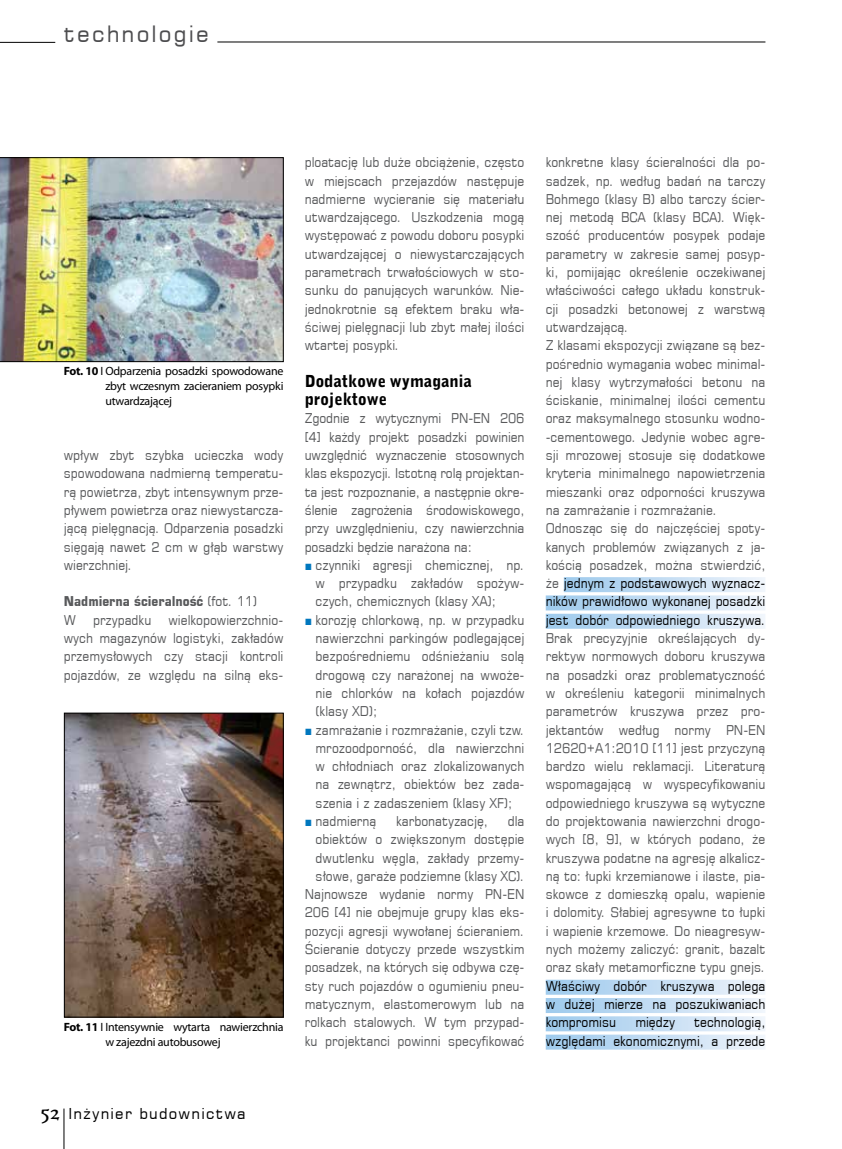
<style>
.page{position:relative;width:842px;height:1149px;background:#fff}
.page>*{position:absolute;margin:0;border:0;box-sizing:border-box;transform-origin:0 0}
.t1{font:22.5px "Square 721 TL";letter-spacing:.095em;color:#4d4d4f}
.t2{font:900 16.5px/18.3px "Bell Gothic";color:#000}
.t3{font:15px "Square 721 TL";letter-spacing:.08em;color:#000}
.t4{font:13.5px/18.3px "Square 721 TL";color:#58595b;text-align:justify;scale:.9 1}
.t5{font:13.5px/18.3px "Square 721 TL";color:#000;text-align:justify;scale:.9 1}
.t6{font:700 13.5px/18.3px "Square 721 TL";color:#58595b;scale:.9 1}
.t7{font:12px/15px "Myriad Pro";letter-spacing:-.02em;color:#000;text-align:justify}
.s1{font-weight:700}
.s2{font-weight:400}
.s3{font-family:"Arial";color:#0077be}
.s4{color:#000}
.s5{font-family:"High Tower Text";font-size:24px}
</style>
<div class="page">
<hr style="left:64px;top:1108px;width:1px;height:40px;background:#000">
<hr style="left:0;top:42px;width:55px;height:1px;background:#000">
<hr style="left:217px;top:42px;width:548px;height:1px;background:#000">
<svg style="left:564px;top:577px;width:201px;height:15px;background:#c5def3"></svg>
<svg style="left:546px;top:595px;width:219px;height:15px;background:#c6def3"></svg>
<svg style="left:546px;top:613px;width:219px;height:15px;background:#c8dff4"></svg>
<svg style="left:546px;top:979px;width:219px;height:15px;background:#c7dff3"></svg>
<svg style="left:546px;top:998px;width:219px;height:14px;background:#c5def3"></svg>
<svg style="left:546px;top:1016px;width:219px;height:14px;background:#c6def3"></svg>
<svg style="left:546px;top:1034px;width:219px;height:15px;background:#c7dff3"></svg>
<img style="left:0;top:157px;width:283px;height:205px">
<img style="left:66px;top:714px;width:215px;height:300px">
<div style="left:64px;top:712px;width:219px;height:304px;border:1px solid #000"></div>
<h1 class="t1" style="left:64px;top:20px;width:147px">technologie</h1>
<p class="t7" style="left:105px;top:363px;width:180px;text-indent:-42px"><span class="s1">Fot. 10</span> Ι Odparzenia posadzki spowodowane zbyt wczesnym zacieraniem posypki utwardzającej</p>
<p class="t4" style="left:64px;top:445px;width:246px">wpływ zbyt szybka ucieczka wody spowodowana nadmierną temperatu&shy;rą powietrza, zbyt intensywnym prze&shy;pływem powietrza oraz niewystarcza&shy;jącą pielęgnacją. Odparzenia posadzki sięgają nawet 2 cm w głąb warstwy wierzchniej.</p>
<p class="t6" style="left:64px;top:591px;width:216px">Nadmierna ścieralność <span class="s2">(fot. 11)<br>W</span></p>
<p class="t4" style="left:64px;top:610px;width:246px;text-indent:105px">wielkopowierzchnio&shy;wych magazynów logistyki, zakładów przemysłowych czy stacji kontroli pojazdów, ze względu na silną eks-</p>
<p class="t4" style="left:93px;top:610px;width:66px">przypadku</p>
<p class="t7" style="left:105px;top:1018px;width:180px;text-indent:-42px"><span class="s1">Fot. 11</span> Ι Intensywnie wytarta nawierzchnia w zajezdni autobusowej</p>
<p class="t4" style="left:305px;top:153px;width:246px">ploatację lub duże obciążenie, często w miejscach przejazdów następuje nadmierne wycieranie się materiału utwardzającego. Uszkodzenia mogą występować z powodu doboru posypki utwardzającej o niewystarczających parametrach trwałościowych w sto&shy;sunku do panujących warunków. Nie&shy;jednokrotnie są efektem braku wła&shy;ściwej pielęgnacji lub zbyt małej ilości wtartej posypki.</p>
<p class="t2" style="left:305px;top:372px;width:168px">Dodatkowe wymagania projektowe</p>
<p class="t4" style="left:305px;top:409px;width:246px">Zgodnie z wytycznymi PN-EN 206 [4] każdy projekt posadzki powinien uwzględnić wyznaczenie stosownych klas ekspozycji. Istotną rolą projektan&shy;ta jest rozpoznanie, a następnie okre&shy;ślenie zagrożenia środowiskowego, przy uwzględnieniu, czy nawierzchnia posadzki będzie narażona na:</p>
<p class="t4" style="left:316px;top:555px;width:234px;text-indent:-11px"><span class="s3">■</span> czynniki agresji chemicznej, np. w przypadku zakładów spożyw&shy;czych, chemicznych (klasy XA);</p>
<p class="t4" style="left:316px;top:610px;width:234px;text-indent:-11px"><span class="s3">■</span> korozję chlorkową, np. w przypadku nawierzchni parkingów podlegającej bezpośredniemu odśnieżaniu solą drogową czy narażonej na wwoże&shy;nie chlorków na kołach pojazdów (klasy XD);</p>
<p class="t4" style="left:316px;top:720px;width:234px;text-indent:-11px"><span class="s3">■</span> zamrażanie i rozmrażanie, czyli tzw. mrozoodporność, dla nawierzchni w chłodniach oraz zlokalizowanych na zewnątrz, obiektów bez zada&shy;szenia i z zadaszeniem (klasy XF);</p>
<p class="t4" style="left:305px;top:811px;width:81px"><span class="s3">■</span> nadmierną</p>
<p class="t4" style="left:396px;top:811px;width:104px">karbonatyzację,</p>
<p class="t4" style="left:305px;top:811px;width:246px;text-align:right">dla<br>obiektów o zwiększonym dostępie dwutlenku węgla, zakłady przemy&shy;słowe, garaże podziemne (klasy XC).<br>Najnowsze wydanie normy PN-EN<br>206 [4] nie obejmuje grupy klas eks&shy;pozycji agresji wywołanej ścieraniem.<br>Ścieranie dotyczy przede wszystkim posadzek, na których się odbywa czę&shy;sty ruch pojazdów o ogumieniu pneu&shy;matycznym, elastomerowym lub na rolkach stalowych. W tym przypad&shy;ku projektanci powinni specyfikować</p>
<p class="t4" style="left:546px;top:153px;width:246px;text-align:left">konkretne klasy ścieralności dla po&shy;sadzek, np. według badań na tarczy Bohmego (klasy B) albo tarczy ścier&shy;nej metodą BCA (klasy BCA). Więk&shy;szość producentów posypek podaje parametry w zakresie samej posyp&shy;ki, pomijając określenie oczekiwanej właściwości całego układu konstruk&shy;cji posadzki betonowej z warstwą utwardzającą.<br>Z klasami ekspozycji związane są bez&shy;pośrednio wymagania wobec minimal&shy;nej klasy wytrzymałości betonu na ściskanie, minimalnej ilości cementu oraz maksymalnego stosunku wodno--cementowego. Jedynie wobec agre&shy;sji mrozowej stosuje się dodatkowe kryteria minimalnego napowietrzenia mieszanki oraz odporności kruszywa na zamrażanie i rozmrażanie.<br>Odnosząc się do najczęściej spoty&shy;kanych problemów związanych z ja&shy;kością posadzek, można stwierdzić, że <span class="s4">jednym z podstawowych wyznacz&shy;ników prawidłowo wykonanej posadzki jest dobór odpowiedniego kruszywa.</span></p>
<p class="t4" style="left:546px;top:628px;width:246px">Brak precyzyjnie określających dy&shy;rektyw normowych doboru kruszywa na posadzki oraz problematyczność w określeniu kategorii minimalnych parametrów kruszywa przez pro&shy;jektantów według normy PN-EN 12620+A1:2010 [11] jest przyczyną bardzo wielu reklamacji. Literaturą wspomagającą w wyspecyfikowaniu odpowiedniego kruszywa są wytyczne do projektowania nawierzchni drogo&shy;wych [8, 9], w których podano, że kruszywa podatne na agresję alkalicz&shy;ną to: łupki krzemianowe i ilaste, pia&shy;skowce z domieszką opalu, wapienie i dolomity. Słabiej agresywne to łupki i wapienie krzemowe. Do nieagresyw&shy;nych możemy zaliczyć: granit, bazalt oraz skały metamorficzne typu gnejs.</p>
<p class="t5" style="left:546px;top:975px;width:246px">Właściwy dobór kruszywa polega w dużej mierze na poszukiwaniach kompromisu</p>
<p class="t5" style="left:546px;top:1012px;width:246px;text-align:right">technologią,<br>względami ekonomicznymi, a przede</p>
<p class="t5" style="left:635px;top:1012px;width:46px">między</p>
<p class="t3" style="left:40px;top:1103px;width:207px"><span class="s5">52</span> Inżynier budownictwa</p>
</div>
